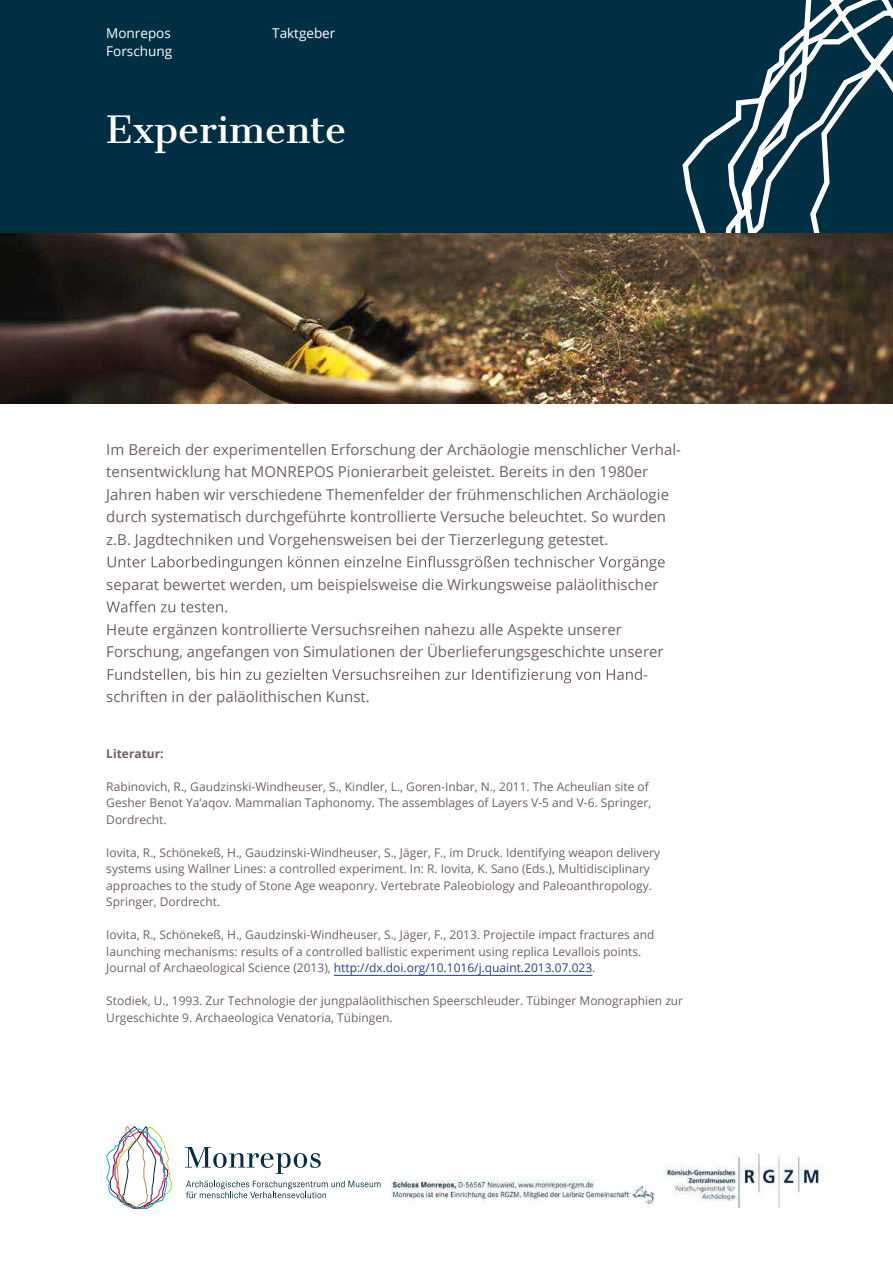
<style>
.page{position:relative;width:893px;height:1263px;background:#fff}
.page>*{position:absolute;margin:0;border:0;box-sizing:border-box;transform-origin:0 0}
.t1{font:36px "Cantata One";color:#fff}
.t2{font:15px/22.5px "Open Sans";color:#706062}
.t3{font:13.5px/18px "Open Sans";color:#fff}
.t4{font:12px/16.5px "Open Sans";color:#706062}
.t5{font:700 12px "Open Sans";color:#706062}
.s1{color:#25408f}
</style>
<div class="page">
<img style="left:106px;top:1126px;width:66px;height:83px">
<svg style="left:185px;top:1147px;width:136px;height:27px"></svg>
<svg style="left:186px;top:1180px;width:195px;height:18px"></svg>
<img style="left:391px;top:1180px;width:264px;height:24px">
<img style="left:664px;top:1155px;width:159px;height:54px">
<div style="left:0;top:0;width:893px;height:234px;background:#002e43"></div>
<svg style="left:682px;top:0;width:211px;height:234px"></svg>
<hr style="left:334px;top:975px;width:258px;height:1px;background:#25408f">
<svg style="left:108px;top:556px;width:557px;height:15px"></svg>
<svg style="left:106px;top:601px;width:121px;height:11px"></svg>
<svg style="left:108px;top:668px;width:534px;height:15px"></svg>
<img style="left:0;top:234px;width:893px;height:170px">
<p class="t3" style="left:106px;top:24px;width:67px">Monrepos<br>Forschung</p>
<p class="t3" style="left:272px;top:24px;width:65px">Taktgeber</p>
<h1 class="t1" style="left:106px;top:107px;width:241px">Experimente</h1>
<p class="t2" style="left:106px;top:438px;width:576px">Im Bereich der experimentellen Erforschung der Archäologie menschlicher Verhal&shy;tensentwicklung hat MONREPOS Pionierarbeit geleistet. Bereits in den 1980er Jahren haben wir verschiedene Themenfelder der frühmenschlichen Archäologie durch systematisch durchgeführte kontrollierte Versuche beleuchtet. So wurden z.B. Jagdtechniken und Vorgehensweisen bei der Tierzerlegung getestet.</p>
<p class="t2" style="left:106px;top:573px;width:554px">separat bewertet werden, um beispielsweise die Wirkungsweise paläolithischer</p>
<p class="t2" style="left:106px;top:618px;width:517px">Heute ergänzen kontrollierte Versuchsreihen nahezu alle Aspekte unserer</p>
<p class="t2" style="left:106px;top:640px;width:559px">Forschung, angefangen von Simulationen der Überlieferungsgeschichte unserer</p>
<p class="t2" style="left:643px;top:663px;width:6px">-</p>
<p class="t2" style="left:106px;top:685px;width:265px">schriften in der paläolithischen Kunst.</p>
<p class="t5" style="left:106px;top:745px;width:59px">Literatur:</p>
<p class="t4" style="left:106px;top:778px;width:546px">Rabinovich, R., Gaudzinski-Windheuser, S., Kindler, L., Goren-Inbar, N., 2011. The Acheulian site of<br>Gesher Benot Ya‘aqov. Mammalian Taphonomy. The assemblages of Layers V-5 and V-6. Springer,<br>Dordrecht.</p>
<p class="t4" style="left:106px;top:844px;width:555px">Iovita, R., Schönekeß, H., Gaudzinski-Windheuser, S., Jäger, F., im Druck. Identifying weapon delivery systems using Wallner Lines: a controlled experiment. In: R. Iovita, K. Sano (Eds.), Multidisciplinary approaches to the study of Stone Age weaponry. Vertebrate Paleobiology and Paleoanthropology.<br>Springer, Dordrecht.</p>
<p class="t4" style="left:106px;top:926px;width:550px">Iovita, R., Schönekeß, H., Gaudzinski-Windheuser, S., Jäger, F., 2013. Projectile impact fractures and launching mechanisms: results of a controlled ballistic experiment using replica Levallois points.<br>Journal of Archaeological Science (2013), <span class="s1">http://dx.doi.org/10.1016/j.quaint.2013.07.023</span>.</p>
<p class="t4" style="left:106px;top:992px;width:578px">Stodiek, U., 1993. Zur Technologie der jungpaläolithischen Speerschleuder. Tübinger Monographien zur<br>Urgeschichte 9. Archaeologica Venatoria, Tübingen.</p>
</div>
